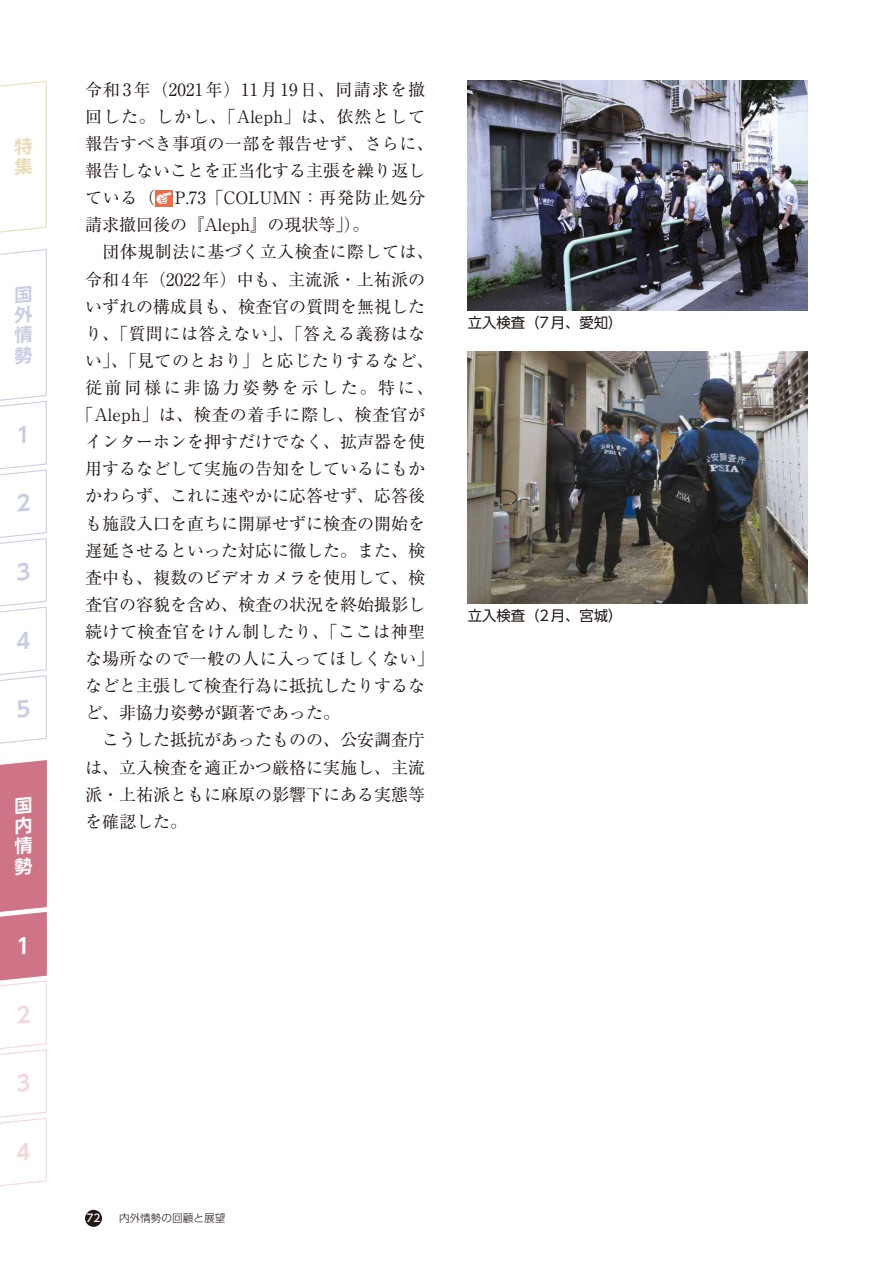
<style>
.page{position:relative;width:893px;height:1263px;background:#fff}
.page>*{position:absolute;margin:0;border:0;box-sizing:border-box;transform-origin:0 0}
.t1{font:700 18px/20.2px "UD Shin Go Pr 6 N De";color:#c8cde3}
.t2{font:700 18px/20.2px "UD Shin Go Pr 6 N De";color:#fff}
.t3{font:16.95px "Ryumin Pr 6 N";color:#221815}
.t4{font:16.95px "Ryumin Pr 6 N";letter-spacing:.03em;color:#221815}
.t5{font:16.95px "Ryumin Pr 6 N";letter-spacing:.055em;color:#221815}
.t6{font:16.95px "Ryumin Pr 6 N";letter-spacing:.025em;color:#221815}
.t7{font:16.95px "Ryumin Pr 6 N";letter-spacing:.065em;color:#221815}
.t8{font:16.95px "Ryumin Pr 6 N";letter-spacing:.045em;color:#221815}
.t9{font:16.95px "Ryumin Pr 6 N";letter-spacing:.155em;color:#221815}
.t10{font:14.4px "UD Shin Go Pr 6 N";color:#221815}
.t11{font:300 10.65px "UD Shin Go Pr 6 N";color:#221815}
.t12{font:500 10.65px "UD Shin Go Pr 6 N";color:#fff}
</style>
<div class="page">
<div style="left:85px;top:1210px;width:17px;height:17px;background:#221815;border-radius:50%"></div>
<div style="left:155px;top:190px;width:17px;height:16px;background:#ed6d46"></div>
<svg style="left:156px;top:192px;width:15px;height:12px"></svg>
<img style="left:468px;top:81px;width:340px;height:229px">
<img style="left:468px;top:351px;width:340px;height:252px">
<svg style="left:0;top:249px;width:47px;height:495px"></svg>
<svg style="left:0;top:81px;width:47px;height:152px"></svg>
<svg style="left:0;top:760px;width:47px;height:426px"></svg>
<p class="t1" style="left:8px;top:285px;width:16px;rotate:-5deg">国外情勢</p>
<p class="t2" style="left:8px;top:796px;width:16px;rotate:-5deg">国内情勢</p>
<p class="t7" style="left:85px;top:76px;width:342px">令和3年（2021年）11月19日、同請求を撤</p>
<p class="t5" style="left:85px;top:103px;width:342px">回した。しかし、「Aleph」は、依然として</p>
<p class="t4" style="left:85px;top:130px;width:350px">報告すべき事項の一部を報告せず、さらに、</p>
<p class="t3" style="left:85px;top:157px;width:342px">報告しないことを正当化する主張を繰り返し</p>
<p class="t8" style="left:85px;top:185px;width:342px">ている（ P.73「COLUMN：再発防止処分</p>
<p class="t3" style="left:85px;top:212px;width:286px">請求撤回後の『Aleph』の現状等」）。</p>
<p class="t6" style="left:85px;top:239px;width:350px">　団体規制法に基づく立入検査に際しては、</p>
<p class="t3" style="left:85px;top:266px;width:342px">令和4年（2022年）中も、主流派・上祐派の</p>
<p class="t3" style="left:85px;top:293px;width:342px">いずれの構成員も、検査官の質問を無視した</p>
<p class="t4" style="left:85px;top:320px;width:342px">り、「質問には答えない」、「答える義務はな</p>
<p class="t4" style="left:85px;top:347px;width:350px">い」、「見てのとおり」と応じたりするなど、</p>
<p class="t9" style="left:85px;top:374px;width:350px">従前同様に非協力姿勢を示した。特に、</p>
<p class="t5" style="left:77px;top:401px;width:350px">「Aleph」は、検査の着手に際し、検査官が</p>
<p class="t3" style="left:85px;top:429px;width:342px">インターホンを押すだけでなく、拡声器を使</p>
<p class="t3" style="left:85px;top:456px;width:342px">用するなどして実施の告知をしているにもか</p>
<p class="t3" style="left:85px;top:483px;width:342px">かわらず、これに速やかに応答せず、応答後</p>
<p class="t3" style="left:85px;top:510px;width:342px">も施設入口を直ちに開扉せずに検査の開始を</p>
<p class="t3" style="left:85px;top:537px;width:342px">遅延させるといった対応に徹した。また、検</p>
<p class="t3" style="left:85px;top:564px;width:342px">査中も、複数のビデオカメラを使用して、検</p>
<p class="t3" style="left:85px;top:591px;width:342px">査官の容貌を含め、検査の状況を終始撮影し</p>
<p class="t4" style="left:85px;top:618px;width:342px">続けて検査官をけん制したり、「ここは神聖</p>
<p class="t6" style="left:85px;top:645px;width:350px">な場所なので一般の人に入ってほしくない」</p>
<p class="t3" style="left:85px;top:673px;width:342px">などと主張して検査行為に抵抗したりするな</p>
<p class="t3" style="left:85px;top:700px;width:257px">ど、非協力姿勢が顕著であった。</p>
<p class="t3" style="left:85px;top:727px;width:342px">　こうした抵抗があったものの、公安調査庁</p>
<p class="t3" style="left:85px;top:754px;width:342px">は、立入検査を適正かつ厳格に実施し、主流</p>
<p class="t3" style="left:85px;top:781px;width:342px">派・上祐派ともに麻原の影響下にある実態等</p>
<p class="t3" style="left:85px;top:808px;width:104px">を確認した。</p>
<p class="t10" style="left:468px;top:311px;width:156px">立入検査（7月、愛知）</p>
<p class="t10" style="left:468px;top:604px;width:156px">立入検査（2月、宮城）</p>
<p class="t12" style="left:87px;top:1210px;width:16px">72</p>
<p class="t11" style="left:119px;top:1210px;width:108px">内外情勢の回顧と展望</p>
</div>
